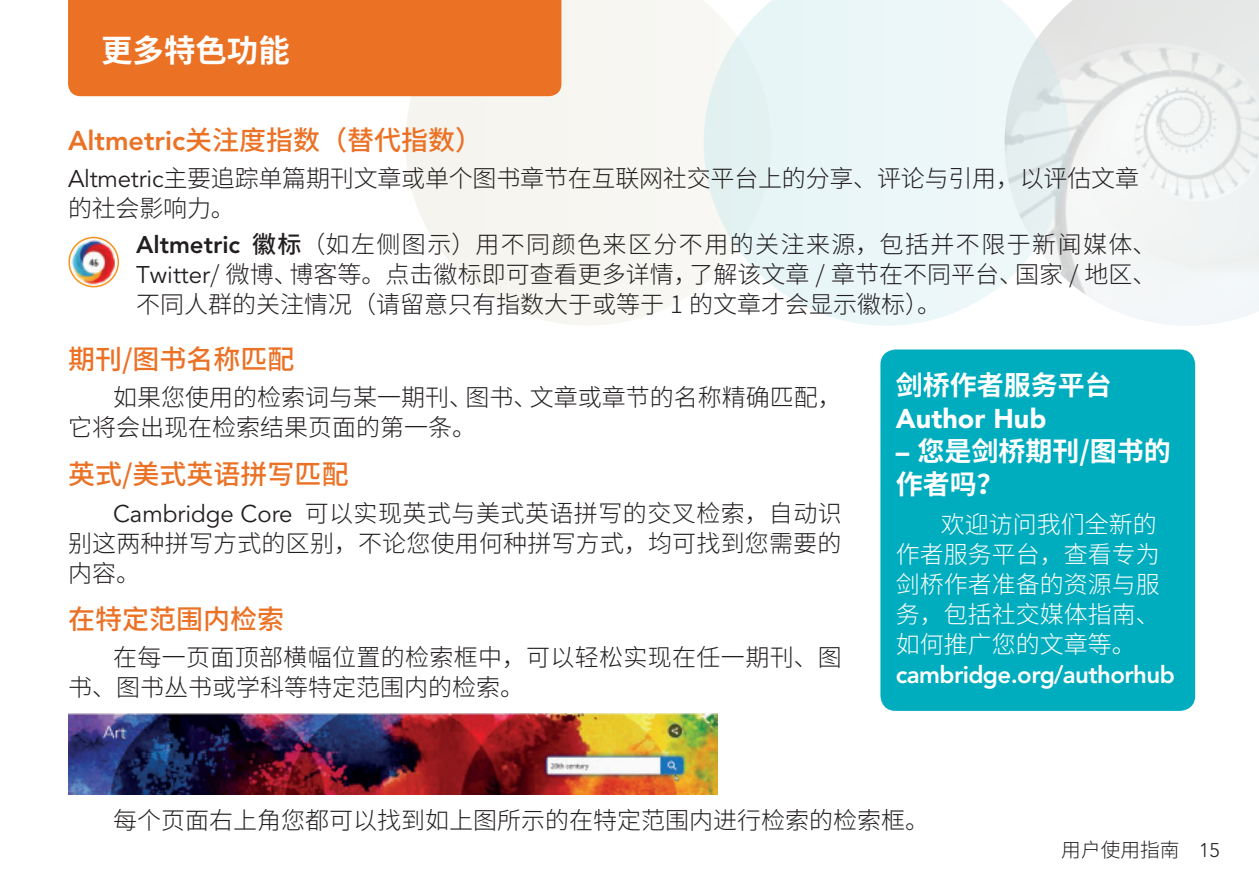
<style>
.page{position:relative;width:1259px;height:893px;background:#fff}
.page>*{position:absolute;margin:0;border:0;box-sizing:border-box;transform-origin:0 0}
.t1{font:700 31.5px "Noto Sans CJ Ksc";color:#fff}
.t2{font:500 27px "Noto Sans CJ Ksc";color:#eb7125}
.t3{font:700 27px/33px "Noto Sans CJ Ksc";color:#fff}
.t4{font:900 27px "Avenir LT Std";color:#fff}
.t5{font:300 24px/30px "Noto Sans CJ Ksc";color:#231f20}
.t6{font:300 24px/30px "Noto Sans CJ Ksc";color:#fff}
.t7{font:800 24px "Avenir LT Std";letter-spacing:-.025em;color:#fff}
.t8{font:300 19.8px "Noto Sans CJ Ksc";color:#231f20}
.s1{font-family:"Avenir LT Std";font-weight:800}
.s2{font-family:"Avenir LT Std";font-weight:400}
.s3{font-weight:500}
.s4{font-family:"Avenir LT Std";font-weight:900}
.s5{font-family:"Avenir LT Std"}
</style>
<div class="page">
<img style="left:1069px;top:0;width:190px;height:326px">
<svg style="left:405px;top:0;width:299px;height:325px;fill:#f7f6f1"></svg>
<svg style="left:704px;top:0;width:365px;height:326px;fill:#ebf6f8"></svg>
<div style="left:68px;top:0;width:493px;height:96px;background:#eb7125"></div>
<img style="left:68px;top:714px;width:649px;height:81px">
<img style="left:69px;top:238px;width:49px;height:48px">
<div style="left:68px;top:237px;width:51px;height:50px;border:2px solid #f7931d;border-radius:50%"></div>
<div style="left:880px;top:349px;width:315px;height:362px;background:#00adbe;border-radius:15px"></div>
<h1 class="t1" style="left:101px;top:33px;width:190px">更多特色功能</h1>
<p class="t2" style="left:68px;top:125px;width:416px"><span class="s1">Altmetric</span>关注度指数（替代指数）</p>
<p class="t5" style="left:68px;top:164px;width:1072px"><span class="s2">Altmetric</span>主要追踪单篇期刊文章或单个图书章节在互联网社交平台上的分享、评论与引用，以评估文章的社会影响力。</p>
<p class="t5" style="left:136px;top:229px;width:1022px;text-align:justify"><span class="s1">Altmetric</span> <span class="s3">徽标</span>（如左侧图示）用不同颜色来区分不用的关注来源，包括并不限于新闻媒体、<span class="s2">Twitter</span>/ 微博、博客等。点击徽标即可查看更多详情，了解该文章 / 章节在不同平台、国家 / 地区、不同人群的关注情况（请留意只有指数大于或等于 1 的文章才会显示徽标）。</p>
<p class="t2" style="left:68px;top:344px;width:228px">期刊/图书名称匹配</p>
<p class="t5" style="left:68px;top:383px;width:775px;text-indent:45px">如果您使用的检索词与某一期刊、图书、文章或章节的名称精确匹配，它将会出现在检索结果页面的第一条。</p>
<p class="t2" style="left:68px;top:459px;width:282px">英式/美式英语拼写匹配</p>
<p class="t5" style="left:68px;top:498px;width:775px;text-align:justify;text-indent:45px"><span class="s2">Cambridge Core</span> 可以实现英式与美式英语拼写的交叉检索，自动识别这两种拼写方式的区别，不论您使用何种拼写方式，均可找到您需要的内容。</p>
<p class="t2" style="left:68px;top:604px;width:217px">在特定范围内检索</p>
<p class="t5" style="left:68px;top:643px;width:775px;text-indent:45px">在每一页面顶部横幅位置的检索框中，可以轻松实现在任一期刊、图书、图书丛书或学科等特定范围内的检索。</p>
<p class="t3" style="left:896px;top:369px;width:217px">剑桥作者服务平台</p>
<p class="t4" style="left:896px;top:402px;width:152px">Author Hub</p>
<p class="t3" style="left:896px;top:435px;width:276px"><span class="s4">–</span> 您是剑桥期刊/图书的作者吗？</p>
<p class="t6" style="left:896px;top:510px;width:265px;text-indent:45px">欢迎访问我们全新的作者服务平台，查看专为剑桥作者准备的资源与服务，包括社交媒体指南、如何推广您的文章等。</p>
<p class="t7" style="left:896px;top:660px;width:280px">cambridge.org/authorhub</p>
<p class="t5" style="left:113px;top:806px;width:818px">每个页面右上角您都可以找到如上图所示的在特定范围内进行检索的检索框。</p>
<p class="t8" style="left:1061px;top:838px;width:160px">用户使用指南 <span class="s5">15</span></p>
</div>
